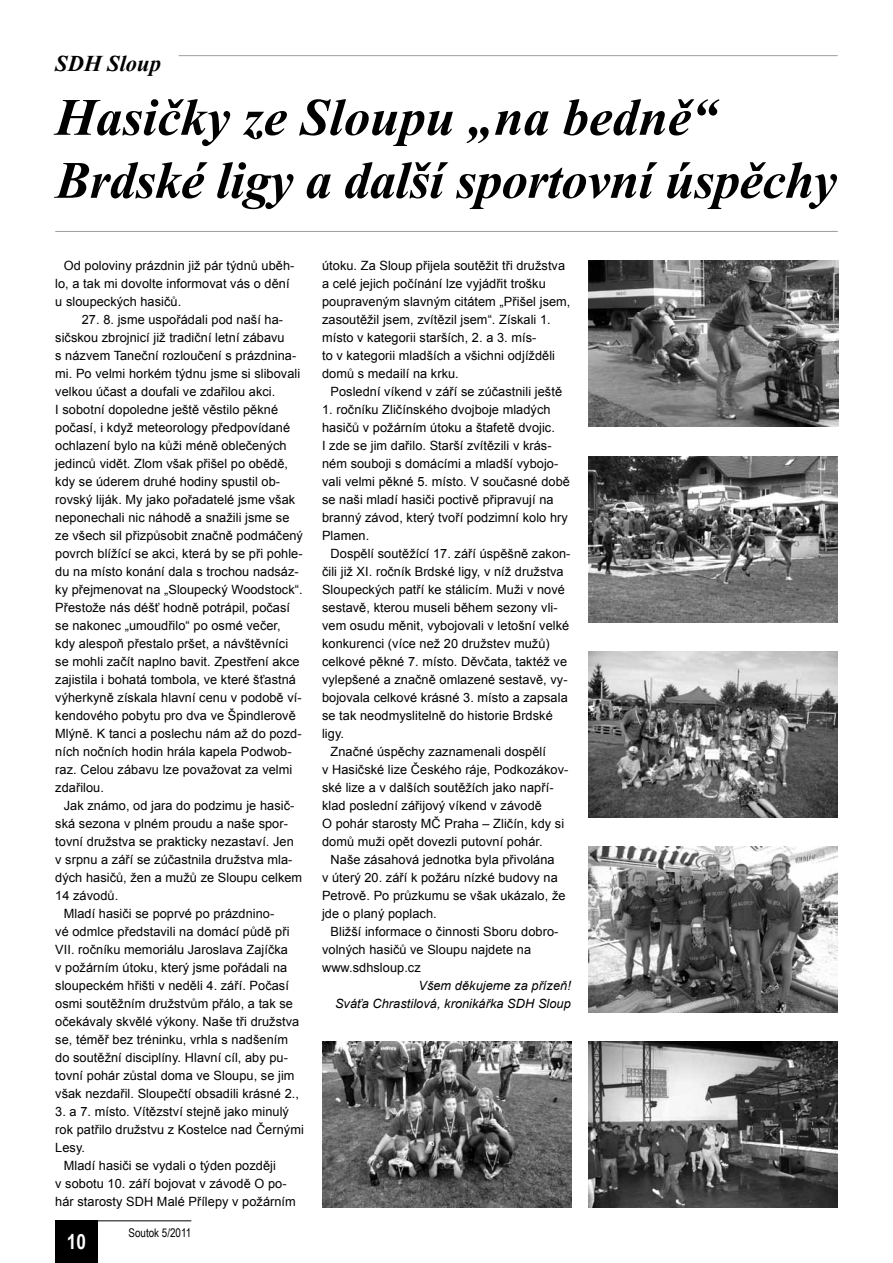
<style>
.page{position:relative;width:893px;height:1263px;background:#fff}
.page>*{position:absolute;margin:0;border:0;box-sizing:border-box;transform-origin:0 0}
.t1{font:italic 700 52.5px/63px "Times New Roman";letter-spacing:-.01em;color:#000}
.t2{font:italic 700 22.5px "Times New Roman";color:#000}
.t3{font:700 21px "Arial Narrow";color:#fff}
.t4{font:12.75px/18px "Arial";letter-spacing:.005em;color:#000}
.t5{font:italic 12.75px/18px "Arial";letter-spacing:.005em;color:#000;text-align:right}
.t6{font:12px "Arial Narrow";color:#000}
</style>
<div class="page">
<div style="left:55px;top:1220px;width:43px;height:43px;background:#000"></div>
<hr style="left:55px;top:1220px;width:136px;height:1px;background:#000">
<hr style="left:55px;top:231px;width:783px;height:1px;background:#9c9d9d">
<hr style="left:179px;top:55px;width:659px;height:1px;background:#9c9d9d">
<img style="left:589px;top:1042px;width:249px;height:166px">
<img style="left:322px;top:1042px;width:249px;height:166px">
<img style="left:589px;top:846px;width:249px;height:166px">
<img style="left:589px;top:651px;width:249px;height:166px">
<img style="left:589px;top:456px;width:249px;height:166px">
<img style="left:589px;top:261px;width:249px;height:166px">
<h2 class="t2" style="left:55px;top:47px;width:107px">SDH Sloup</h2>
<h1 class="t1" style="left:55px;top:84px;width:783px">Hasičky ze Sloupu „na bedně“<br>Brdské ligy a další sportovní úspěchy</h1>
<p class="t4" style="left:55px;top:257px;width:241px;text-indent:9px">Od poloviny prázdnin již pár týdnů uběh&shy;lo, a tak mi dovolte informovat vás o dění u sloupeckých hasičů.</p>
<p class="t4" style="left:55px;top:311px;width:249px;text-indent:27px">27. 8. jsme uspořádali pod naší ha&shy;sičskou zbrojnicí již tradiční letní zábavu<br>s názvem Taneční rozloučení s prázdnina&shy;mi. Po velmi horkém týdnu jsme si slibovali velkou účast a doufali ve zdařilou akci.<br>I sobotní dopoledne ještě věstilo pěkné počasí, i když meteorology předpovídané ochlazení bylo na kůži méně oblečených jedinců vidět. Zlom však přišel po obědě, kdy se úderem druhé hodiny spustil ob&shy;rovský liják. My jako pořadatelé jsme však neponechali nic náhodě a snažili jsme se ze všech sil přizpůsobit značně podmáčený povrch blížící se akci, která by se při pohle&shy;du na místo konání dala s trochou nadsáz&shy;ky přejmenovat na „Sloupecký Woodstock“.<br>Přestože nás déšť hodně potrápil, počasí se nakonec „umoudřilo“ po osmé večer, kdy alespoň přestalo pršet, a návštěvníci se mohli začít naplno bavit. Zpestření akce zajistila i bohatá tombola, ve které šťastná výherkyně získala hlavní cenu v podobě ví&shy;kendového pobytu pro dva ve Špindlerově Mlýně. K tanci a poslechu nám až do pozd&shy;ních nočních hodin hrála kapela Podwob&shy;raz. Celou zábavu lze považovat za velmi zdařilou.</p>
<p class="t4" style="left:64px;top:797px;width:232px">Jak známo, od jara do podzimu je hasič-</p>
<p class="t4" style="left:55px;top:815px;width:234px">ská sezona v plném proudu a naše spor-</p>
<p class="t4" style="left:55px;top:833px;width:240px">tovní družstva se prakticky nezastaví. Jen</p>
<p class="t4" style="left:55px;top:851px;width:239px">v srpnu a září se zúčastnila družstva mla-</p>
<p class="t4" style="left:55px;top:869px;width:248px">dých hasičů, žen a mužů ze Sloupu celkem</p>
<p class="t4" style="left:55px;top:887px;width:64px">14 závodů.</p>
<p class="t4" style="left:64px;top:905px;width:212px">Mladí hasiči se poprvé po prázdnino-</p>
<p class="t4" style="left:55px;top:923px;width:236px">vé odmlce představili na domácí půdě při</p>
<p class="t4" style="left:55px;top:941px;width:234px">VII. ročníku memoriálu Jaroslava Zajíčka</p>
<p class="t4" style="left:55px;top:959px;width:234px">v požárním útoku, který jsme pořádali na</p>
<p class="t4" style="left:55px;top:977px;width:235px">sloupeckém hřišti v neděli 4. září. Počasí</p>
<p class="t4" style="left:55px;top:995px;width:239px">osmi soutěžním družstvům přálo, a tak se</p>
<p class="t4" style="left:55px;top:1013px;width:245px">očekávaly skvělé výkony. Naše tři družstva</p>
<p class="t4" style="left:55px;top:1031px;width:234px">se, téměř bez tréninku, vrhla s nadšením</p>
<p class="t4" style="left:55px;top:1049px;width:234px">do soutěžní disciplíny. Hlavní cíl, aby pu-</p>
<p class="t4" style="left:55px;top:1067px;width:241px">tovní pohár zůstal doma ve Sloupu, se jim</p>
<p class="t4" style="left:55px;top:1085px;width:245px">však nezdařil. Sloupečtí obsadili krásné 2.,</p>
<p class="t4" style="left:55px;top:1103px;width:235px">3. a 7. místo. Vítězství stejně jako minulý</p>
<p class="t4" style="left:55px;top:1121px;width:250px">rok patřilo družstvu z Kostelce nad Černými</p>
<p class="t4" style="left:55px;top:1139px;width:31px">Lesy.</p>
<p class="t4" style="left:64px;top:1157px;width:214px">Mladí hasiči se vydali o týden později</p>
<p class="t4" style="left:55px;top:1175px;width:233px">v sobotu 10. září bojovat v závodě O po-</p>
<p class="t4" style="left:55px;top:1193px;width:242px">hár starosty SDH Malé Přílepy v požárním</p>
<h3 class="t3" style="left:67px;top:1225px;width:21px">10</h3>
<p class="t6" style="left:129px;top:1223px;width:64px">Soutok 5/2011</p>
<p class="t4" style="left:322px;top:257px;width:250px">útoku. Za Sloup přijela soutěžit tři družstva a celé jejich počínání lze vyjádřit trošku poupraveným slavným citátem „Přišel jsem, zasoutěžil jsem, zvítězil jsem“. Získali 1. místo v kategorii starších, 2. a 3. mís-<br>to v kategorii mladších a všichni odjížděli domů s medailí na krku.</p>
<p class="t4" style="left:331px;top:383px;width:233px">Poslední víkend v září se zúčastnili ještě</p>
<p class="t4" style="left:322px;top:401px;width:249px">1. ročníku Zličínského dvojboje mladých hasičů v požárním útoku a štafetě dvojic.<br>I zde se jim dařilo. Starší zvítězili v krás&shy;ném souboji s domácími a mladší vybojo&shy;vali velmi pěkné 5. místo. V současné době se naši mladí hasiči poctivě připravují na branný závod, který tvoří podzimní kolo hry Plamen.</p>
<p class="t4" style="left:331px;top:545px;width:241px">Dospělí soutěžící 17. září úspěšně zakon-</p>
<p class="t4" style="left:322px;top:563px;width:243px">čili již XI. ročník Brdské ligy, v níž družstva</p>
<p class="t4" style="left:322px;top:581px;width:244px">Sloupeckých patří ke stálicím. Muži v nové</p>
<p class="t4" style="left:322px;top:599px;width:237px">sestavě, kterou museli během sezony vli-</p>
<p class="t4" style="left:322px;top:617px;width:249px">vem osudu měnit, vybojovali v letošní velké</p>
<p class="t4" style="left:322px;top:635px;width:229px">konkurenci (více než 20 družstev mužů)</p>
<p class="t4" style="left:322px;top:653px;width:246px">celkové pěkné 7. místo. Děvčata, taktéž ve</p>
<p class="t4" style="left:322px;top:671px;width:247px">vylepšené a značně omlazené sestavě, vy-</p>
<p class="t4" style="left:322px;top:689px;width:247px">bojovala celkové krásné 3. místo a zapsala</p>
<p class="t4" style="left:322px;top:707px;width:232px">se tak neodmyslitelně do historie Brdské</p>
<p class="t4" style="left:322px;top:725px;width:23px">ligy.</p>
<p class="t4" style="left:331px;top:743px;width:217px">Značné úspěchy zaznamenali dospělí</p>
<p class="t4" style="left:322px;top:761px;width:248px">v Hasičské lize Českého ráje, Podkozákov-</p>
<p class="t4" style="left:322px;top:779px;width:233px">ské lize a v dalších soutěžích jako napří-</p>
<p class="t4" style="left:322px;top:797px;width:221px">klad poslední zářijový víkend v závodě</p>
<p class="t4" style="left:322px;top:815px;width:244px">O pohár starosty MČ Praha – Zličín, kdy si</p>
<p class="t4" style="left:322px;top:833px;width:222px">domů muži opět dovezli putovní pohár.</p>
<p class="t4" style="left:331px;top:851px;width:226px">Naše zásahová jednotka byla přivolána</p>
<p class="t4" style="left:322px;top:869px;width:237px">v úterý 20. září k požáru nízké budovy na</p>
<p class="t4" style="left:322px;top:887px;width:245px">Petrově. Po průzkumu se však ukázalo, že</p>
<p class="t4" style="left:322px;top:905px;width:116px">jde o planý poplach.</p>
<p class="t4" style="left:331px;top:923px;width:229px">Bližší informace o činnosti Sboru dobro-</p>
<p class="t4" style="left:322px;top:941px;width:211px">volných hasičů ve Sloupu najdete na</p>
<p class="t4" style="left:322px;top:959px;width:100px">www.sdhsloup.cz</p>
<p class="t5" style="left:335px;top:977px;width:237px">Všem děkujeme za přízeň!<br>Sváťa Chrastilová, kronikářka SDH Sloup</p>
</div>
